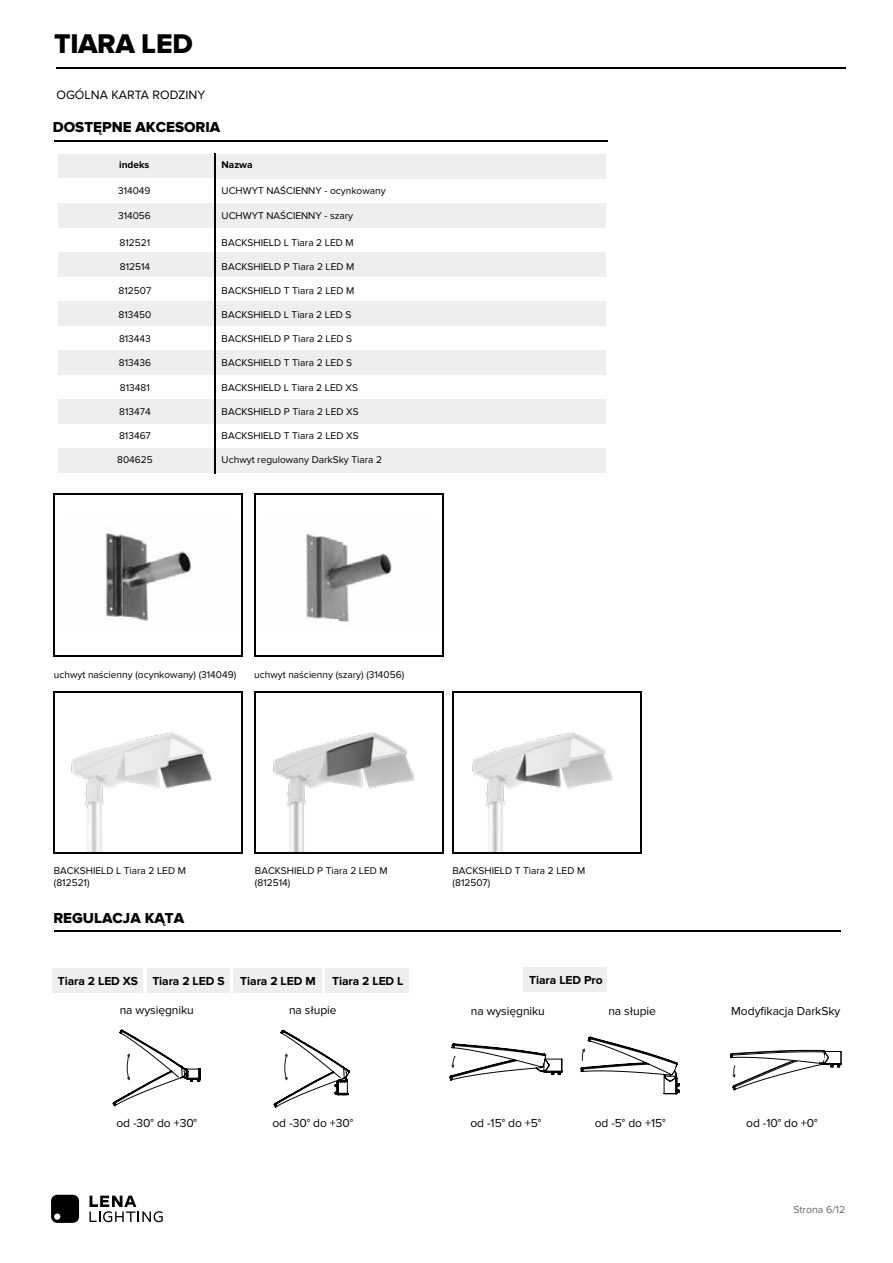
<style>
.page{position:relative;width:893px;height:1263px;background:#fff}
.page>*{position:absolute;margin:0;border:0;box-sizing:border-box;transform-origin:0 0}
.t1{font:28.05px "Proxima Nova Extrabld";letter-spacing:-.015em;color:#000}
.t2{font:15px "Proxima Nova Extrabld";color:#000}
.t3{font:12.6px "Proxima Nova";color:#000}
.t4{font:12px "Proxima Nova";letter-spacing:-.005em;color:#000}
.t5{font:700 12px "Proxima Nova";letter-spacing:-.005em;color:#000}
.t6{font:10.5px "Proxima Nova";color:#686867}
.t7{font:10.2px/12.1px "Proxima Nova";color:#000}
.t8{font:700 10.2px "Proxima Nova";color:#000}
</style>
<div class="page">
<div style="left:59px;top:203px;width:547px;height:24px;background:#eee"></div>
<div style="left:59px;top:154px;width:546px;height:24px;background:#eee"></div>
<div style="left:58px;top:301px;width:547px;height:25px;background:#eee"></div>
<div style="left:59px;top:252px;width:547px;height:25px;background:#eee"></div>
<div style="left:58px;top:350px;width:547px;height:25px;background:#eee"></div>
<div style="left:58px;top:399px;width:547px;height:25px;background:#eee"></div>
<div style="left:58px;top:448px;width:547px;height:25px;background:#eee"></div>
<hr style="left:56px;top:67px;width:789px;height:2px;background:#000">
<svg style="left:51px;top:1195px;width:28px;height:28px"></svg>
<svg style="left:89px;top:1196px;width:74px;height:26px"></svg>
<hr style="left:54px;top:140px;width:553px;height:1px;background:#000">
<svg style="left:215px;top:153px;width:1px;height:50px"></svg>
<hr style="left:215px;top:203px;width:1px;height:271px;background:#000">
<hr style="left:54px;top:691px;width:189px;height:1px;background:#000">
<hr style="left:54px;top:852px;width:189px;height:1px;background:#000">
<hr style="left:242px;top:691px;width:1px;height:162px;background:#000">
<hr style="left:254px;top:691px;width:189px;height:1px;background:#000">
<hr style="left:254px;top:852px;width:189px;height:1px;background:#000">
<hr style="left:254px;top:691px;width:1px;height:162px;background:#000">
<hr style="left:442px;top:691px;width:1px;height:162px;background:#000">
<hr style="left:452px;top:691px;width:189px;height:1px;background:#000">
<hr style="left:452px;top:852px;width:189px;height:1px;background:#000">
<hr style="left:452px;top:691px;width:2px;height:162px;background:#000">
<hr style="left:640px;top:691px;width:1px;height:162px;background:#000">
<img style="left:455px;top:692px;width:174px;height:160px">
<img style="left:257px;top:692px;width:174px;height:160px">
<img style="left:54px;top:692px;width:174px;height:160px">
<hr style="left:54px;top:931px;width:787px;height:1px;background:#000">
<div style="left:522px;top:967px;width:84px;height:25px;background:#eee"></div>
<svg style="left:449px;top:1043px;width:113px;height:38px"></svg>
<svg style="left:580px;top:1036px;width:99px;height:58px"></svg>
<svg style="left:730px;top:1050px;width:111px;height:40px"></svg>
<hr style="left:54px;top:494px;width:189px;height:1px;background:#000">
<hr style="left:54px;top:655px;width:189px;height:1px;background:#000">
<hr style="left:54px;top:494px;width:1px;height:162px;background:#000">
<hr style="left:242px;top:494px;width:1px;height:162px;background:#000">
<img style="left:105px;top:528px;width:87px;height:93px">
<hr style="left:254px;top:494px;width:189px;height:1px;background:#000">
<hr style="left:254px;top:655px;width:189px;height:1px;background:#000">
<hr style="left:254px;top:494px;width:1px;height:162px;background:#000">
<hr style="left:442px;top:494px;width:1px;height:162px;background:#000">
<img style="left:306px;top:534px;width:86px;height:88px">
<div style="left:53px;top:968px;width:90px;height:24px;background:#eee"></div>
<div style="left:147px;top:968px;width:83px;height:24px;background:#eee"></div>
<div style="left:234px;top:968px;width:88px;height:24px;background:#eee"></div>
<div style="left:325px;top:968px;width:84px;height:24px;background:#eee"></div>
<svg style="left:113px;top:1030px;width:88px;height:76px"></svg>
<svg style="left:274px;top:1030px;width:76px;height:78px"></svg>
<h1 class="t1" style="left:54px;top:28px;width:140px">TIARA LED</h1>
<p class="t3" style="left:56px;top:88px;width:150px">OGÓLNA KARTA RODZINY</p>
<h2 class="t2" style="left:53px;top:119px;width:169px">DOSTĘPNE AKCESORIA</h2>
<p class="t8" style="left:119px;top:159px;width:32px">indeks</p>
<p class="t8" style="left:222px;top:159px;width:32px">Nazwa</p>
<p class="t7" style="left:118px;top:185px;width:34px">314049</p>
<p class="t7" style="left:222px;top:185px;width:165px">UCHWYT NAŚCIENNY - ocynkowany</p>
<p class="t7" style="left:118px;top:210px;width:34px">314056</p>
<p class="t7" style="left:222px;top:210px;width:133px">UCHWYT NAŚCIENNY - szary</p>
<p class="t7" style="left:120px;top:236px;width:32px">812521</p>
<p class="t7" style="left:120px;top:261px;width:32px">812514</p>
<p class="t7" style="left:119px;top:285px;width:34px">812507</p>
<p class="t7" style="left:118px;top:309px;width:34px">813450</p>
<p class="t7" style="left:119px;top:333px;width:33px">813443</p>
<p class="t7" style="left:119px;top:357px;width:34px">813436</p>
<p class="t7" style="left:120px;top:381px;width:31px">813481</p>
<p class="t7" style="left:119px;top:405px;width:33px">813474</p>
<p class="t7" style="left:119px;top:430px;width:33px">813467</p>
<p class="t7" style="left:117px;top:454px;width:37px">804625</p>
<p class="t7" style="left:222px;top:236px;width:133px">BACKSHIELD L Tiara 2 LED M</p>
<p class="t7" style="left:222px;top:261px;width:134px">BACKSHIELD P Tiara 2 LED M</p>
<p class="t7" style="left:222px;top:285px;width:134px">BACKSHIELD T Tiara 2 LED M</p>
<p class="t7" style="left:222px;top:309px;width:131px">BACKSHIELD L Tiara 2 LED S</p>
<p class="t7" style="left:222px;top:333px;width:132px">BACKSHIELD P Tiara 2 LED S</p>
<p class="t7" style="left:222px;top:357px;width:132px">BACKSHIELD T Tiara 2 LED S</p>
<p class="t7" style="left:222px;top:381px;width:138px">BACKSHIELD L Tiara 2 LED XS</p>
<p class="t7" style="left:222px;top:405px;width:139px">BACKSHIELD P Tiara 2 LED XS</p>
<p class="t7" style="left:222px;top:430px;width:138px">BACKSHIELD T Tiara 2 LED XS</p>
<p class="t7" style="left:222px;top:454px;width:162px">Uchwyt regulowany DarkSky Tiara 2</p>
<p class="t7" style="left:54px;top:668px;width:184px">uchwyt naścienny (ocynkowany) (314049)</p>
<p class="t7" style="left:254px;top:668px;width:151px">uchwyt naścienny (szary) (314056)</p>
<p class="t7" style="left:54px;top:865px;width:133px">BACKSHIELD L Tiara 2 LED M (812521)</p>
<p class="t7" style="left:255px;top:865px;width:134px">BACKSHIELD P Tiara 2 LED M (812514)</p>
<p class="t7" style="left:452px;top:865px;width:134px">BACKSHIELD T Tiara 2 LED M (812507)</p>
<h2 class="t2" style="left:53px;top:909px;width:132px">REGULACJA KĄTA</h2>
<p class="t5" style="left:58px;top:974px;width:168px">Tiara 2 LED XS Tiara 2 LED S</p>
<p class="t5" style="left:240px;top:974px;width:77px">Tiara 2 LED M</p>
<p class="t5" style="left:332px;top:974px;width:73px">Tiara 2 LED L</p>
<p class="t4" style="left:120px;top:1003px;width:76px">na wysięgniku</p>
<p class="t4" style="left:289px;top:1003px;width:49px">na słupie</p>
<p class="t5" style="left:529px;top:974px;width:75px">Tiara LED Pro</p>
<p class="t4" style="left:471px;top:1004px;width:76px">na wysięgniku</p>
<p class="t4" style="left:608px;top:1004px;width:49px">na słupie</p>
<p class="t4" style="left:116px;top:1116px;width:82px">od -30° do +30°</p>
<p class="t4" style="left:272px;top:1116px;width:82px">od -30° do +30°</p>
<p class="t4" style="left:470px;top:1116px;width:72px">od -15° do +5°</p>
<p class="t4" style="left:594px;top:1116px;width:72px">od -5° do +15°</p>
<p class="t4" style="left:731px;top:1004px;width:111px">Modyfikacja DarkSky</p>
<p class="t4" style="left:746px;top:1116px;width:73px">od -10° do +0°</p>
<p class="t6" style="left:793px;top:1203px;width:53px">Strona 6/12</p>
</div>
